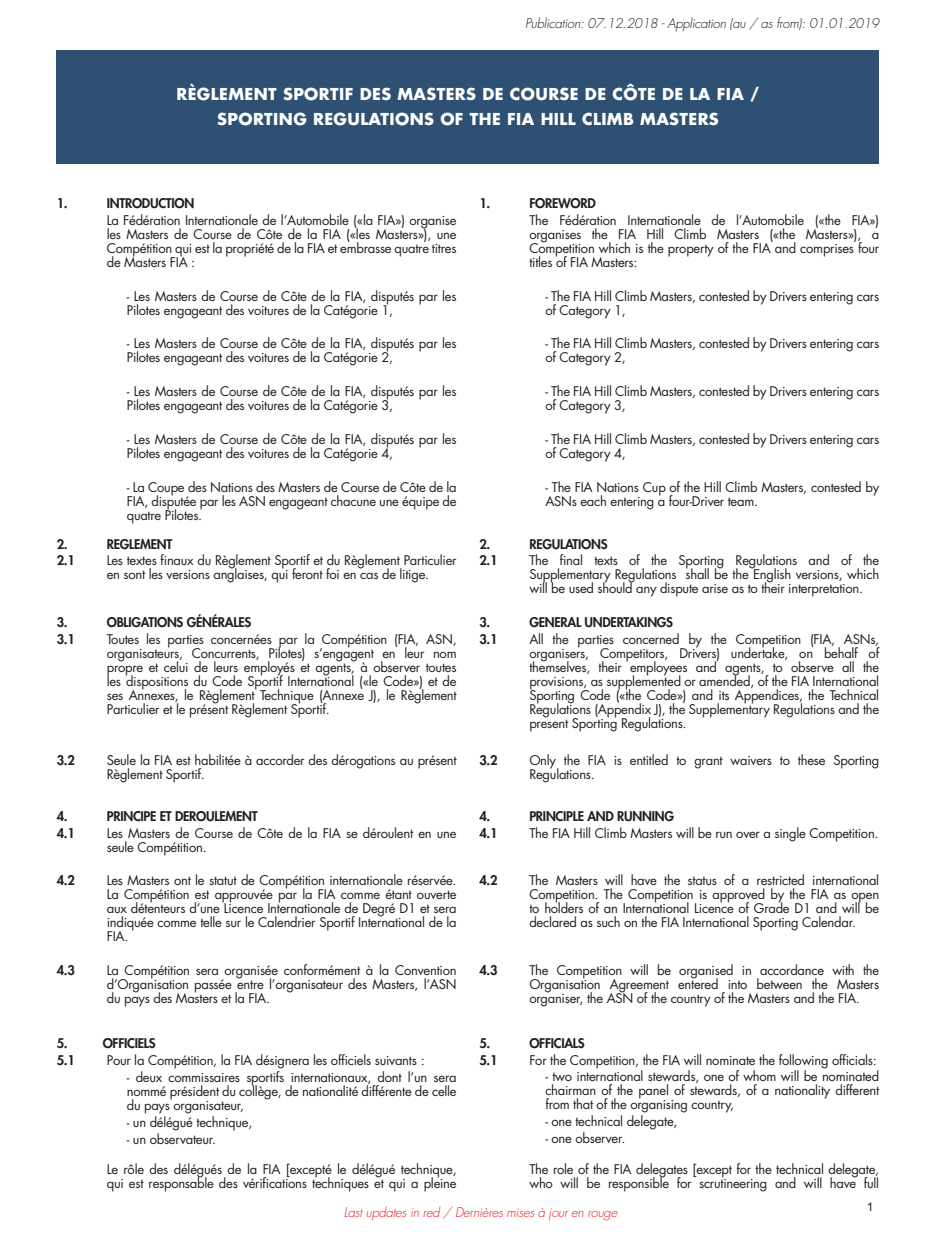
<style>
.page{position:relative;width:936px;height:1248px;background:#fff}
.page>*{position:absolute;margin:0;border:0;box-sizing:border-box;transform-origin:0 0}
.t1{font:700 16px "Futura Std";letter-spacing:.025em;color:#fff}
._2__Titre_article_bo{font:13px/14px "Futura Std";letter-spacing:-.02em;color:#231f20}
._2__Titre_article_bo-2{font:800 13px "Futura Std";letter-spacing:-.02em;color:#231f20}
.t2{font:italic 300 13px "Futura Std";letter-spacing:-.02em;color:#231f20}
.t3{font:italic 300 13px "Futura Std";letter-spacing:-.02em;color:#ee1d23}
.t4{font:12px "Arial";color:#231f20}
</style>
<div class="page">
<div style="left:57px;top:51px;width:822px;height:113px;background:#2e5072"></div>
<p class="t2" style="left:525px;top:15px;width:356px">Publication: 07.12.2018 - Application (au / as from): 01.01.2019</p>
<p class="t1" style="left:176px;top:84px;width:584px">RÈGLEMENT SPORTIF DES MASTERS DE COURSE DE CÔTE DE LA FIA /</p>
<p class="t1" style="left:217px;top:108px;width:503px">SPORTING REGULATIONS OF THE FIA HILL CLIMB MASTERS</p>
<p class="_2__Titre_article_bo-2" style="left:57px;top:195px;width:13px">1.</p>
<p class="_2__Titre_article_bo-2" style="left:107px;top:195px;width:89px">INTRODUCTION</p>
<p class="_2__Titre_article_bo" style="left:107px;top:213px;width:351px;text-align:justify">La Fédération Internationale de l’Automobile («la FIA») organise les Masters de Course de Côte de la FIA («les Masters»), une Compétition qui est la propriété de la FIA et embrasse quatre titres de Masters FIA :</p>
<p class="_2__Titre_article_bo" style="left:127px;top:289px;width:331px">- Les Masters de Course de Côte de la FIA, disputés par les<br>Pilotes engageant des voitures de la Catégorie 1,</p>
<p class="_2__Titre_article_bo" style="left:127px;top:337px;width:331px">- Les Masters de Course de Côte de la FIA, disputés par les<br>Pilotes engageant des voitures de la Catégorie 2,</p>
<p class="_2__Titre_article_bo" style="left:127px;top:384px;width:331px">- Les Masters de Course de Côte de la FIA, disputés par les<br>Pilotes engageant des voitures de la Catégorie 3,</p>
<p class="_2__Titre_article_bo" style="left:127px;top:432px;width:331px">- Les Masters de Course de Côte de la FIA, disputés par les<br>Pilotes engageant des voitures de la Catégorie 4,</p>
<p class="_2__Titre_article_bo" style="left:127px;top:480px;width:331px;text-align:justify">- La Coupe des Nations des Masters de Course de Côte de la FIA, disputée par les ASN engageant chacune une équipe de quatre Pilotes.</p>
<p class="_2__Titre_article_bo-2" style="left:57px;top:535px;width:13px">2.</p>
<p class="_2__Titre_article_bo-2" style="left:107px;top:535px;width:67px">REGLEMENT</p>
<p class="_2__Titre_article_bo-2" style="left:57px;top:552px;width:20px">2.1</p>
<p class="_2__Titre_article_bo" style="left:107px;top:553px;width:351px">Les textes finaux du Règlement Sportif et du Règlement Particulier en sont les versions anglaises, qui feront foi en cas de litige.</p>
<p class="_2__Titre_article_bo-2" style="left:57px;top:614px;width:13px">3.</p>
<p class="_2__Titre_article_bo-2" style="left:107px;top:614px;width:146px">OBLIGATIONS GÉNÉRALES</p>
<p class="_2__Titre_article_bo-2" style="left:57px;top:631px;width:20px">3.1</p>
<p class="_2__Titre_article_bo" style="left:107px;top:632px;width:351px;text-align:justify">Toutes les parties concernées par la Compétition (FIA, ASN, organisateurs, Concurrents, Pilotes) s’engagent en leur nom propre et celui de leurs employés et agents, à observer toutes les dispositions du Code Sportif International («le Code») et de ses Annexes, le Règlement Technique (Annexe J), le Règlement Particulier et le présent Règlement Sportif.</p>
<p class="_2__Titre_article_bo-2" style="left:57px;top:751px;width:20px">3.2</p>
<p class="_2__Titre_article_bo" style="left:107px;top:752px;width:351px">Seule la FIA est habilitée à accorder des dérogations au présent<br>Règlement Sportif.</p>
<p class="_2__Titre_article_bo-2" style="left:57px;top:807px;width:13px">4.</p>
<p class="_2__Titre_article_bo-2" style="left:107px;top:807px;width:152px">PRINCIPE ET DEROULEMENT</p>
<p class="_2__Titre_article_bo-2" style="left:57px;top:824px;width:20px">4.1</p>
<p class="_2__Titre_article_bo" style="left:107px;top:826px;width:351px">Les Masters de Course de Côte de la FIA se déroulent en une seule Compétition.</p>
<p class="_2__Titre_article_bo-2" style="left:57px;top:872px;width:20px">4.2</p>
<p class="_2__Titre_article_bo" style="left:107px;top:873px;width:351px;text-align:justify">Les Masters ont le statut de Compétition internationale réservée.<br>La Compétition est approuvée par la FIA comme étant ouverte aux détenteurs d’une Licence Internationale de Degré D1 et sera indiquée comme telle sur le Calendrier Sportif International de la FIA.</p>
<p class="_2__Titre_article_bo-2" style="left:57px;top:961px;width:20px">4.3</p>
<p class="_2__Titre_article_bo" style="left:107px;top:963px;width:351px;text-align:justify">La Compétition sera organisée conformément à la Convention d’Organisation passée entre l’organisateur des Masters, l’ASN du pays des Masters et la FIA.</p>
<p class="_2__Titre_article_bo-2" style="left:57px;top:1035px;width:13px">5.</p>
<p class="_2__Titre_article_bo-2" style="left:103px;top:1035px;width:54px">OFFICIELS</p>
<p class="_2__Titre_article_bo-2" style="left:57px;top:1051px;width:20px">5.1</p>
<p class="_2__Titre_article_bo" style="left:107px;top:1053px;width:319px">Pour la Compétition, la FIA désignera les officiels suivants :</p>
<p class="_2__Titre_article_bo" style="left:127px;top:1070px;width:331px;text-align:justify">- deux commissaires sportifs internationaux, dont l’un sera nommé président du collège, de nationalité différente de celle du pays organisateur,</p>
<p class="_2__Titre_article_bo" style="left:127px;top:1114px;width:127px">- un délégué technique,</p>
<p class="_2__Titre_article_bo" style="left:127px;top:1131px;width:91px">- un observateur.</p>
<p class="_2__Titre_article_bo" style="left:107px;top:1162px;width:351px">Le rôle des délégués de la FIA [excepté le délégué technique, qui est responsable des vérifications techniques et qui a pleine</p>
<p class="_2__Titre_article_bo-2" style="left:479px;top:195px;width:13px">1.</p>
<p class="_2__Titre_article_bo-2" style="left:529px;top:195px;width:68px">FOREWORD</p>
<p class="_2__Titre_article_bo" style="left:529px;top:213px;width:351px;text-align:justify">The Fédération Internationale de l’Automobile («the FIA») organises the FIA Hill Climb Masters («the Masters»), a Competition which is the property of the FIA and comprises four titles of FIA Masters:</p>
<p class="_2__Titre_article_bo" style="left:545px;top:289px;width:335px">- The FIA Hill Climb Masters, contested by Drivers entering cars of Category 1,</p>
<p class="_2__Titre_article_bo" style="left:545px;top:337px;width:335px">- The FIA Hill Climb Masters, contested by Drivers entering cars of Category 2,</p>
<p class="_2__Titre_article_bo" style="left:545px;top:384px;width:335px">- The FIA Hill Climb Masters, contested by Drivers entering cars of Category 3,</p>
<p class="_2__Titre_article_bo" style="left:545px;top:432px;width:335px">- The FIA Hill Climb Masters, contested by Drivers entering cars of Category 4,</p>
<p class="_2__Titre_article_bo" style="left:545px;top:480px;width:335px">- The FIA Nations Cup of the Hill Climb Masters, contested by<br>ASNs each entering a four-Driver team.</p>
<p class="_2__Titre_article_bo-2" style="left:479px;top:535px;width:13px">2.</p>
<p class="_2__Titre_article_bo-2" style="left:529px;top:535px;width:80px">REGULATIONS</p>
<p class="_2__Titre_article_bo-2" style="left:479px;top:552px;width:20px">2.1</p>
<p class="_2__Titre_article_bo" style="left:529px;top:553px;width:351px;text-align:justify">The final texts of the Sporting Regulations and of the Supplementary Regulations shall be the English versions, which will be used should any dispute arise as to their interpretation.</p>
<p class="_2__Titre_article_bo-2" style="left:479px;top:614px;width:13px">3.</p>
<p class="_2__Titre_article_bo-2" style="left:529px;top:614px;width:145px">GENERAL UNDERTAKINGS</p>
<p class="_2__Titre_article_bo-2" style="left:479px;top:631px;width:20px">3.1</p>
<p class="_2__Titre_article_bo" style="left:529px;top:632px;width:351px;text-align:justify">All the parties concerned by the Competition (FIA, ASNs, organisers, Competitors, Drivers) undertake, on behalf of themselves, their employees and agents, to observe all the provisions, as supplemented or amended, of the FIA International Sporting Code («the Code») and its Appendices, the Technical Regulations (Appendix J), the Supplementary Regulations and the present Sporting Regulations.</p>
<p class="_2__Titre_article_bo-2" style="left:479px;top:751px;width:20px">3.2</p>
<p class="_2__Titre_article_bo" style="left:529px;top:752px;width:351px">Only the FIA is entitled to grant waivers to these Sporting<br>Regulations.</p>
<p class="_2__Titre_article_bo-2" style="left:479px;top:807px;width:13px">4.</p>
<p class="_2__Titre_article_bo-2" style="left:529px;top:807px;width:146px">PRINCIPLE AND RUNNING</p>
<p class="_2__Titre_article_bo-2" style="left:479px;top:824px;width:20px">4.1</p>
<p class="_2__Titre_article_bo" style="left:529px;top:826px;width:351px">The FIA Hill Climb Masters will be run over a single Competition.</p>
<p class="_2__Titre_article_bo-2" style="left:479px;top:872px;width:20px">4.2</p>
<p class="_2__Titre_article_bo" style="left:529px;top:873px;width:351px;text-align:justify">The Masters will have the status of a restricted international Competition. The Competition is approved by the FIA as open to holders of an International Licence of Grade D1 and will be declared as such on the FIA International Sporting Calendar.</p>
<p class="_2__Titre_article_bo-2" style="left:479px;top:961px;width:20px">4.3</p>
<p class="_2__Titre_article_bo" style="left:529px;top:963px;width:351px;text-align:justify">The Competition will be organised in accordance with the Organisation Agreement entered into between the Masters organiser, the ASN of the country of the Masters and the FIA.</p>
<p class="_2__Titre_article_bo-2" style="left:479px;top:1034px;width:13px">5.</p>
<p class="_2__Titre_article_bo-2" style="left:529px;top:1034px;width:57px">OFFICIALS</p>
<p class="_2__Titre_article_bo-2" style="left:479px;top:1051px;width:20px">5.1</p>
<p class="_2__Titre_article_bo" style="left:529px;top:1052px;width:349px">For the Competition, the FIA will nominate the following officials:</p>
<p class="_2__Titre_article_bo" style="left:545px;top:1069px;width:335px;text-align:justify">- two international stewards, one of whom will be nominated chairman of the panel of stewards, of a nationality different from that of the organising country,</p>
<p class="_2__Titre_article_bo" style="left:545px;top:1114px;width:134px">- one technical delegate,</p>
<p class="_2__Titre_article_bo" style="left:545px;top:1131px;width:81px">- one observer.</p>
<p class="_2__Titre_article_bo" style="left:529px;top:1162px;width:351px">The role of the FIA delegates [except for the technical delegate, who will be responsible for scrutineering and will have full</p>
<p class="t3" style="left:344px;top:1204px;width:275px">Last updates in red / Dernières mises à jour en rouge</p>
<p class="t4" style="left:866px;top:1199px;width:8px">1</p>
</div>
